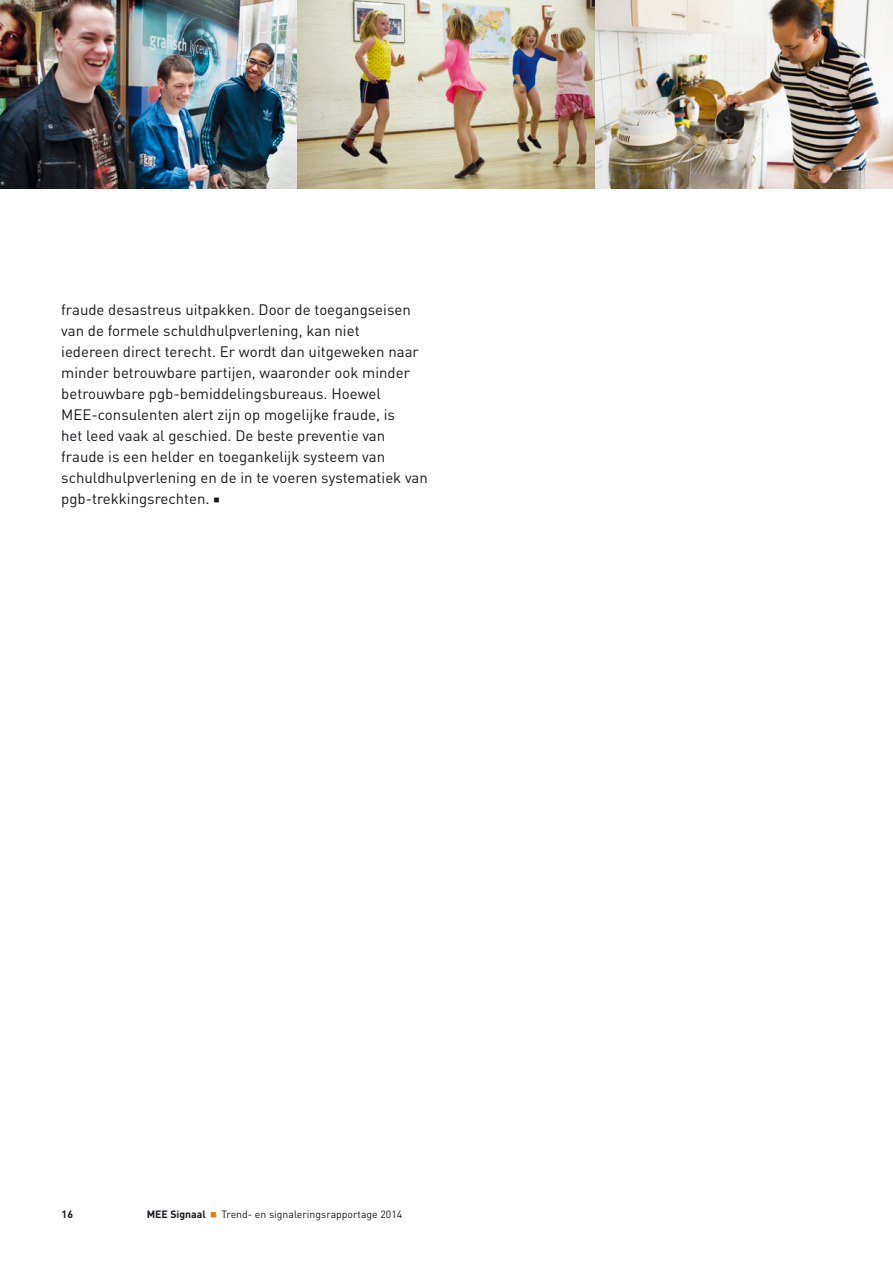
<style>
.page{position:relative;width:893px;height:1263px;background:#fff}
.page>*{position:absolute;margin:0;border:0;box-sizing:border-box;transform-origin:0 0}
.t1{font:15px/21px "DIN";color:#1a171c}
.t2{font:10.5px "DIN";color:#1a171c}
.t3{font:700 10.5px "DIN";color:#1a171c}
.s1{font-weight:700}
.s2{color:#ed7703}
</style>
<div class="page">
<img style="left:0;top:0;width:893px;height:189px">
<p class="t1" style="left:61px;top:299px;width:368px">fraude desastreus uitpakken. Door de toegangseisen van de formele schuldhulpverlening, kan niet<br>iedereen direct terecht. Er wordt dan uitgeweken naar minder betrouwbare partijen, waaronder ook minder betrouwbare pgb-bemiddelingsbureaus. Hoewel MEE-consulenten alert zijn op mogelijke fraude, is<br>het leed vaak al geschied. De beste preventie van fraude is een helder en toegankelijk systeem van schuldhulpverlening en de in te voeren systematiek van pgb-trekkingsrechten. ■</p>
<p class="t3" style="left:62px;top:1207px;width:13px">16</p>
<p class="t2" style="left:147px;top:1208px;width:257px"><span class="s1">MEE Signaal</span> <span class="s2">■</span> Trend- en signaleringsrapportage 2014</p>
</div>
